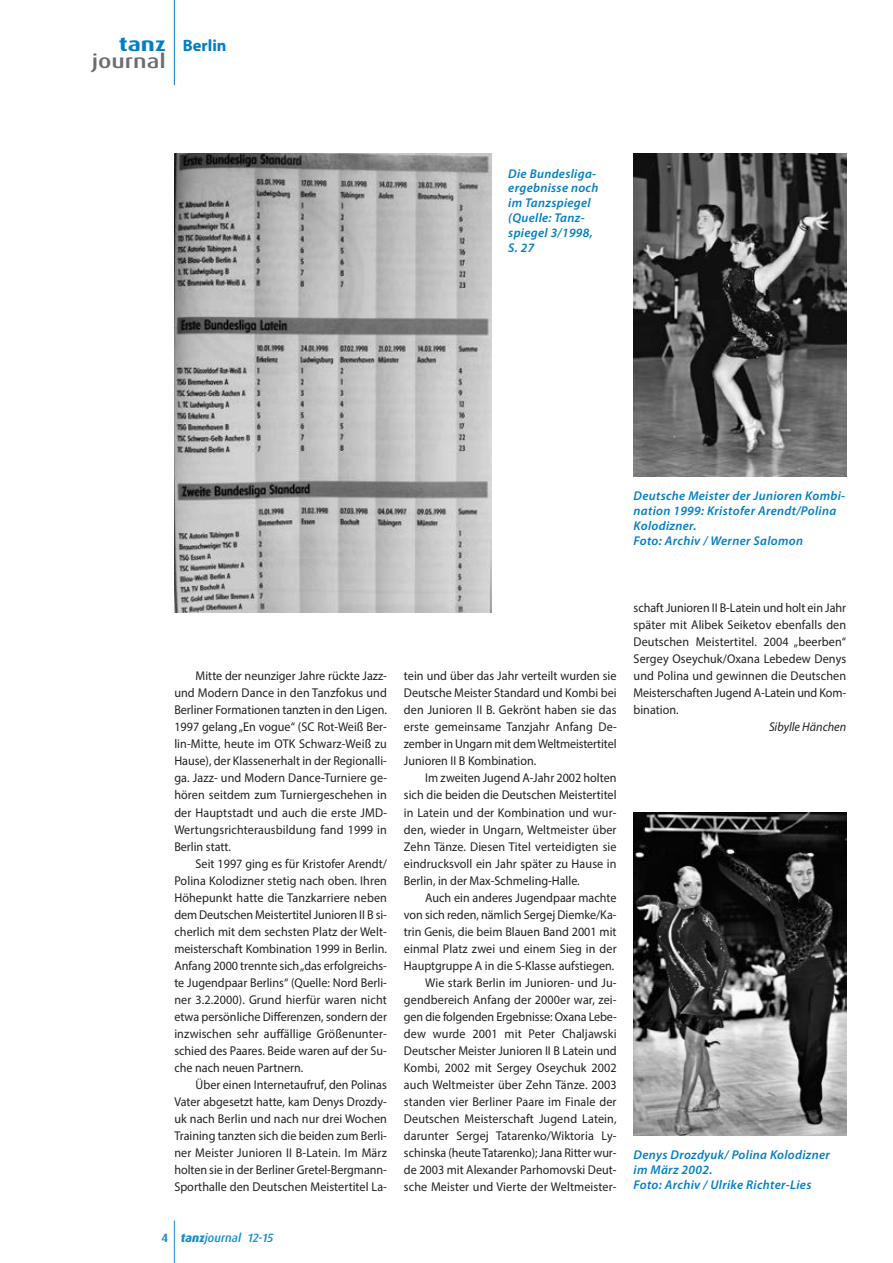
<style>
.page{position:relative;width:893px;height:1263px;background:#fff}
.page>*{position:absolute;margin:0;border:0;box-sizing:border-box;transform-origin:0 0}
.t1{font:500 19.5px "Dax OT";color:#6c6d70;scale:1.25 1}
.t2{font:700 19.5px "Dax OT";color:#007ec5;scale:1.25 1}
.t3{font:700 16.5px "Myriad Pro";color:#007ec5}
.t4{font:12.75px/17px "Myriad Pro";color:#231f20;text-align:justify;scale:.95 1}
.t5{font:italic 600 12.75px/14.9px "Myriad Pro";letter-spacing:.025em;color:#007ec5}
.t6{font:italic 12.75px "Myriad Pro";color:#231f20;scale:.95 1}
.t7{font:italic 500 12px "Dax OT";color:#178dce}
.s1{font-weight:700;font-style:normal}
.s2{font-weight:800}
</style>
<div class="page">
<hr style="left:174px;top:1220px;width:1px;height:43px;background:#178dce">
<hr style="left:174px;top:0;width:1px;height:85px;background:#007ec5">
<img style="left:634px;top:812px;width:212px;height:323px">
<img style="left:634px;top:153px;width:212px;height:323px">
<img style="left:174px;top:153px;width:317px;height:459px">
<h1 class="t2" style="left:119px;top:36px;width:39px">tanz</h1>
<h1 class="t1" style="left:92px;top:49px;width:61px">journal</h1>
<p class="t3" style="left:183px;top:39px;width:45px">Berlin</p>
<p class="t5" style="left:508px;top:167px;width:92px">Die Bundesliga&shy;ergebnisse noch im Tanzspiegel (Quelle: Tanz&shy;spiegel 3/1998,<br>S. 27</p>
<p class="t5" style="left:634px;top:490px;width:213px">Deutsche Meister der Junioren Kombi&shy;nation 1999: Kristofer Arendt/Polina<br>Kolodizner.<br>Foto: Archiv / Werner Salomon</p>
<p class="t4" style="left:174px;top:669px;width:226px;text-indent:21px">Mitte der neunziger Jahre rückte Jazz&shy;und Modern Dance in den Tanzfokus und Berliner Formationen tanzten in den Ligen.<br>1997 gelang „En vogue“ (SC Rot-Weiß Ber&shy;lin-Mitte, heute im OTK Schwarz-Weiß zu Hause), der Klassenerhalt in der Regionalli&shy;ga. Jazz- und Modern Dance-Turniere ge&shy;hören seitdem zum Turniergeschehen in der Hauptstadt und auch die erste JMD-Wertungsrichterausbildung fand 1999 in Berlin statt.</p>
<p class="t4" style="left:174px;top:856px;width:225px;text-indent:21px">Seit 1997 ging es für Kristofer Arendt/ Polina Kolodizner stetig nach oben. Ihren Höhepunkt hatte die Tanzkarriere neben dem Deutschen Meistertitel Junioren II B si&shy;cherlich mit dem sechsten Platz der Welt&shy;meisterschaft Kombination 1999 in Berlin.<br>Anfang 2000 trennte sich „das erfolgreichs&shy;te Jugendpaar Berlins“ (Quelle: Nord Berli&shy;ner 3.2.2000). Grund hierfür waren nicht etwa persönliche Differenzen, sondern der inzwischen sehr auffällige Größenunter&shy;schied des Paares. Beide waren auf der Su&shy;che nach neuen Partnern.</p>
<p class="t4" style="left:174px;top:1077px;width:225px;text-indent:21px">Über einen Internetaufruf, den Polinas Vater abgesetzt hatte, kam Denys Drozdy&shy;uk nach Berlin und nach nur drei Wochen Training tanzten sich die beiden zum Berli&shy;ner Meister Junioren II B-Latein. Im März holten sie in der Berliner Gretel-Bergmann-Sporthalle den Deutschen Meistertitel La-</p>
<p class="t7" style="left:161px;top:1230px;width:113px"><span class="s1">4</span> <span class="s2">tanz</span>journal 12-15</p>
<p class="t4" style="left:404px;top:669px;width:226px">tein und über das Jahr verteilt wurden sie Deutsche Meister Standard und Kombi bei den Junioren II B. Gekrönt haben sie das erste gemeinsame Tanzjahr Anfang De&shy;zember in Ungarn mit dem Weltmeistertitel Junioren II B Kombination.</p>
<p class="t4" style="left:404px;top:771px;width:225px;text-indent:21px">Im zweiten Jugend A-Jahr 2002 holten sich die beiden die Deutschen Meistertitel in Latein und der Kombination und wur&shy;den, wieder in Ungarn, Weltmeister über Zehn Tänze. Diesen Titel verteidigten sie eindrucksvoll ein Jahr später zu Hause in Berlin, in der Max-Schmeling-Halle.</p>
<p class="t4" style="left:404px;top:890px;width:226px;text-align:right">Auch ein anderes Jugendpaar machte von sich reden, nämlich Sergej Diemke/Ka&shy;trin Genis, die beim Blauen Band 2001 mit einmal Platz zwei und einem Sieg in der Hauptgruppe A in die S-Klasse aufstiegen.<br>Wie stark Berlin im Junioren- und Ju&shy;gendbereich Anfang der 2000er war, zei&shy;gen die folgenden Ergebnisse: Oxana Lebe&shy;dew wurde 2001 mit Peter Chaljawski Deutscher Meister Junioren II B Latein und Kombi, 2002 mit Sergey Oseychuk 2002 auch Weltmeister über Zehn Tänze. 2003 standen vier Berliner Paare im Finale der Deutschen Meisterschaft Jugend Latein, darunter Sergej Tatarenko/Wiktoria Ly&shy;schinska (heute Tatarenko); Jana Ritter wur&shy;de 2003 mit Alexander Parhomovski Deut&shy;sche Meister und Vierte der Weltmeister-</p>
<p class="t4" style="left:634px;top:601px;width:225px">schaft Junioren II B-Latein und holt ein Jahr später mit Alibek Seiketov ebenfalls den Deutschen Meistertitel. 2004 „beerben“ Sergey Oseychuk/Oxana Lebedew Denys und Polina und gewinnen die Deutschen Meisterschaften Jugend A-Latein und Kom&shy;bination.</p>
<p class="t6" style="left:769px;top:722px;width:83px">Sibylle Hänchen</p>
<p class="t5" style="left:634px;top:1149px;width:198px">Denys Drozdyuk/ Polina Kolodizner im März 2002.<br>Foto: Archiv / Ulrike Richter-Lies</p>
</div>
